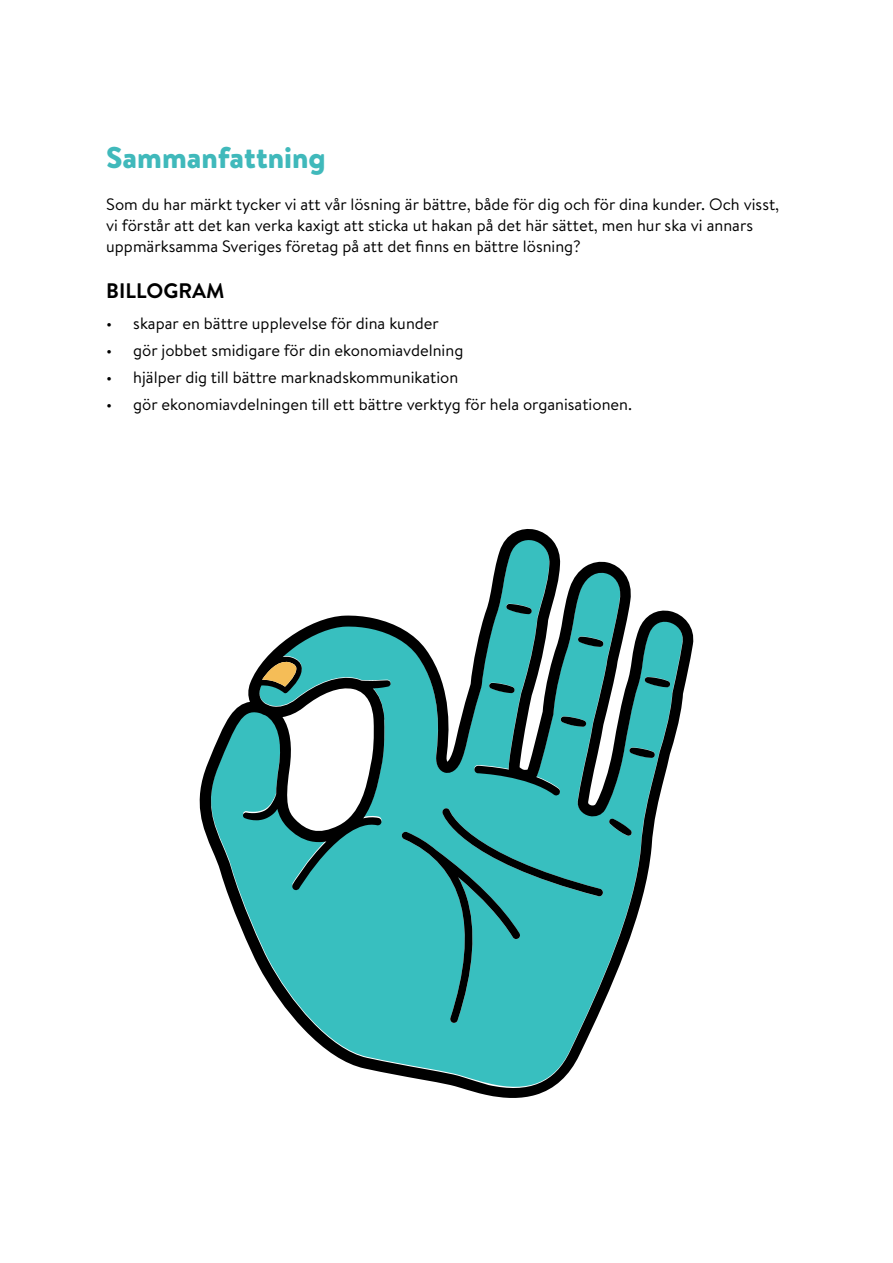
<style>
.page{position:relative;width:893px;height:1263px;background:#fff}
.page>*{position:absolute;margin:0;border:0;box-sizing:border-box;transform-origin:0 0}
.t1{font:900 30px "Brandon Text";color:#40b9bb}
.t2{font:700 21px "Brandon Text";color:#000}
.t3{font:16.5px/21px "Brandon Text";color:#000}
</style>
<div class="page">
<svg style="left:199px;top:529px;width:495px;height:569px"></svg>
<svg style="left:401px;top:808px;width:202px;height:215px;background:#33acac"></svg>
<svg style="left:506px;top:604px;width:26px;height:10px"></svg>
<svg style="left:489px;top:683px;width:26px;height:10px"></svg>
<svg style="left:578px;top:637px;width:26px;height:10px"></svg>
<svg style="left:560px;top:716px;width:27px;height:11px"></svg>
<svg style="left:644px;top:677px;width:26px;height:10px"></svg>
<svg style="left:629px;top:748px;width:26px;height:10px"></svg>
<svg style="left:609px;top:818px;width:23px;height:18px"></svg>
<svg style="left:262px;top:660px;width:35px;height:27px"></svg>
<h1 class="t1" style="left:106px;top:136px;width:221px">Sammanfattning</h1>
<p class="t3" style="left:106px;top:193px;width:674px">Som du har märkt tycker vi att vår lösning är bättre, både för dig och för dina kunder. Och visst, vi förstår att det kan verka kaxigt att sticka ut hakan på det här sättet, men hur ska vi annars uppmärksamma Sveriges företag på att det finns en bättre lösning?</p>
<p class="t2" style="left:106px;top:276px;width:120px">BILLOGRAM</p>
<p class="t3" style="left:106px;top:312px;width:334px">• skapar en bättre upplevelse för dina kunder</p>
<p class="t3" style="left:106px;top:339px;width:359px">• gör jobbet smidigare för din ekonomiavdelning</p>
<p class="t3" style="left:106px;top:366px;width:354px">• hjälper dig till bättre marknadskommunikation</p>
<p class="t3" style="left:106px;top:393px;width:527px">• gör ekonomiavdelningen till ett bättre verktyg för hela organisationen.</p>
</div>
